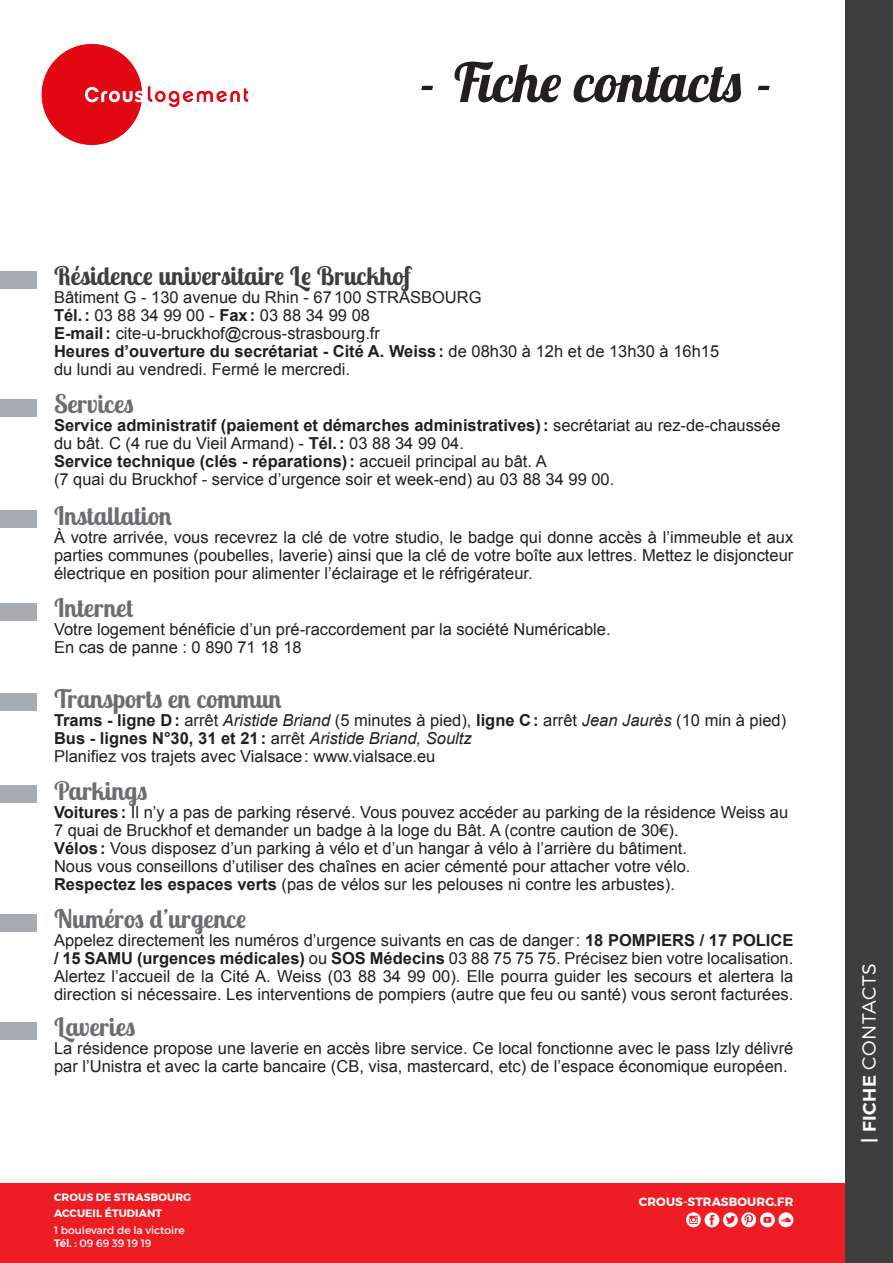
<style>
.page{position:relative;width:893px;height:1263px;background:#fff}
.page>*{position:absolute;margin:0;border:0;box-sizing:border-box;transform-origin:0 0}
.t1{font:italic 700 54px "Lobster Two";color:#231f20}
.t2{font:700 25.5px "Lobster Two";color:#6c6d70}
.t3{font:700 25.5px "Lobster Two";letter-spacing:-.005em;color:#3e3e3f}
.t4{font:300 19.05px "Montserrat";letter-spacing:.035em;color:#fff}
.t5{font:16.5px/18px "Arial";color:#231f20}
.t6{font:700 16.5px "Arial";color:#231f20}
.t7{font:700 12px "Montserrat";letter-spacing:.01em;color:#fff}
.t8{font:10.65px/12.9px "Montserrat";color:#fff}
.t9{font:700 10.65px/15.8px "Montserrat";letter-spacing:.01em;color:#fff}
.s1{font-weight:700}
.s2{font-style:italic}
.s3{font-weight:400}
.s4{font-weight:400;font-style:italic}
.s5{font-weight:600}
.s6{font-weight:600;font-size:18px}
</style>
<div class="page">
<div style="left:0;top:1183px;width:893px;height:80px;background:#ee1d23"></div>
<svg style="left:686px;top:1212px;width:107px;height:15px"></svg>
<div style="left:845px;top:0;width:48px;height:1263px;background:#3e3e3f"></div>
<img style="left:41px;top:43px;width:208px;height:101px">
<div style="left:0;top:271px;width:37px;height:17px;background:#a7acb1"></div>
<div style="left:0;top:399px;width:37px;height:18px;background:#a7acb1"></div>
<div style="left:0;top:510px;width:37px;height:18px;background:#a7acb1"></div>
<div style="left:0;top:693px;width:37px;height:18px;background:#a7acb1"></div>
<div style="left:0;top:785px;width:37px;height:18px;background:#a7acb1"></div>
<div style="left:0;top:914px;width:37px;height:18px;background:#a7acb1"></div>
<div style="left:0;top:1022px;width:37px;height:18px;background:#a7acb1"></div>
<div style="left:0;top:603px;width:37px;height:18px;background:#a7acb1"></div>
<h1 class="t1" style="left:419px;top:48px;width:355px">- Fiche contacts -</h1>
<p class="t3" style="left:54px;top:259px;width:358px">Résidence universitaire Le Bruckhof</p>
<p class="t5" style="left:54px;top:288px;width:429px">Bâtiment G - 130 avenue du Rhin - 67100 STRASBOURG</p>
<p class="t5" style="left:54px;top:306px;width:317px"><span class="s1">Tél.:</span> 03 88 34 99 00 - <span class="s1">Fax:</span> 03 88 34 99 08</p>
<p class="t5" style="left:54px;top:324px;width:327px"><span class="s1">E-mail:</span> cite-u-bruckhof@crous-strasbourg.fr</p>
<p class="t5" style="left:54px;top:342px;width:667px"><span class="s1">Heures d’ouverture du secrétariat - Cité A. Weiss:</span> de 08h30 à 12h et de 13h30 à 16h15 du lundi au vendredi. Fermé le mercredi.</p>
<p class="t2" style="left:54px;top:388px;width:81px">Services</p>
<p class="t5" style="left:54px;top:417px;width:728px"><span class="s1">Service administratif (paiement et démarches administratives):</span> secrétariat au rez-de-chaussée du bât. C (4 rue du Vieil Armand) - <span class="s1">Tél.:</span> 03 88 34 99 04.</p>
<p class="t5" style="left:54px;top:453px;width:562px"><span class="s1">Service technique (clés - réparations):</span> accueil principal au bât. A<br>(7 quai du Bruckhof - service d’urgence soir et week-end) au 03 88 34 99 00.</p>
<p class="t2" style="left:54px;top:499px;width:120px">Installation</p>
<p class="t5" style="left:54px;top:528px;width:741px;text-align:justify">À votre arrivée, vous recevrez la clé de votre studio, le badge qui donne accès à l’immeuble et aux parties communes (poubelles, laverie) ainsi que la clé de votre boîte aux lettres. Mettez le disjoncteur électrique en position pour alimenter l’éclairage et le réfrigérateur.</p>
<p class="t2" style="left:54px;top:592px;width:81px">Internet</p>
<p class="t5" style="left:54px;top:621px;width:558px">Votre logement bénéficie d’un pré-raccordement par la société Numéricable.</p>
<p class="t5" style="left:54px;top:639px;width:249px">En cas de panne : 0 890 71 18 18</p>
<p class="t2" style="left:54px;top:682px;width:229px">Transports en commun</p>
<p class="t5" style="left:54px;top:711px;width:734px"><span class="s1">Trams - ligne D:</span> arrêt <span class="s2">Aristide Briand</span> (5 minutes à pied), <span class="s1">ligne C:</span> arrêt <span class="s2">Jean Jaurès</span> (10 min à pied)</p>
<p class="t6" style="left:54px;top:727px;width:419px">Bus - lignes N°30, 31 et 21: <span class="s3">arrêt</span> <span class="s4">Aristide Briand, Soultz</span></p>
<p class="t5" style="left:54px;top:747px;width:383px">Planifiez vos trajets avec Vialsace: www.vialsace.eu</p>
<p class="t2" style="left:54px;top:774px;width:95px">Parkings</p>
<p class="t5" style="left:54px;top:803px;width:736px"><span class="s1">Voitures:</span> Il n’y a pas de parking réservé. Vous pouvez accéder au parking de la résidence Weiss au 7 quai de Bruckhof et demander un badge à la loge du Bât. A (contre caution de 30€).<br><span class="s1">Vélos:</span> Vous disposez d’un parking à vélo et d’un hangar à vélo à l’arrière du bâtiment.<br>Nous vous conseillons d’utiliser des chaînes en acier cémenté pour attacher votre vélo.</p>
<p class="t5" style="left:54px;top:875px;width:622px"><span class="s1">Respectez les espaces verts</span> (pas de vélos sur les pelouses ni contre les arbustes).</p>
<p class="t2" style="left:54px;top:903px;width:194px">Numéros d’urgence</p>
<p class="t5" style="left:54px;top:931px;width:741px;text-align:justify">Appelez directement les numéros d’urgence suivants en cas de danger: <span class="s1">18 POMPIERS / 17 POLICE / 15 SAMU (urgences médicales)</span> ou <span class="s1">SOS Médecins</span> 03 88 75 75 75. Précisez bien votre localisation.<br>Alertez l’accueil de la Cité A. Weiss (03 88 34 99 00). Elle pourra guider les secours et alertera la direction si nécessaire. Les interventions de pompiers (autre que feu ou santé) vous seront facturées.</p>
<p class="t2" style="left:54px;top:1011px;width:83px">Laveries</p>
<p class="t5" style="left:54px;top:1040px;width:741px">La résidence propose une laverie en accès libre service. Ce local fonctionne avec le pass Izly délivré par l’Unistra et avec la carte bancaire (CB, visa, mastercard, etc) de l’espace économique européen.</p>
<p class="t9" style="left:54px;top:1189px;width:139px">CROUS DE STRASBOURG<br>ACCUEIL ÉTUDIANT</p>
<p class="t8" style="left:54px;top:1223px;width:132px">1 boulevard de la victoire<br><span class="s5">Tél. :</span> 09 69 39 19 19</p>
<p class="t7" style="left:639px;top:1194px;width:156px">CROUS-STRASBOURG.FR</p>
<p class="t4" style="left:858px;top:1143px;width:181px;rotate:-90deg"><span class="s6">| FICHE</span> CONTACTS</p>
</div>
